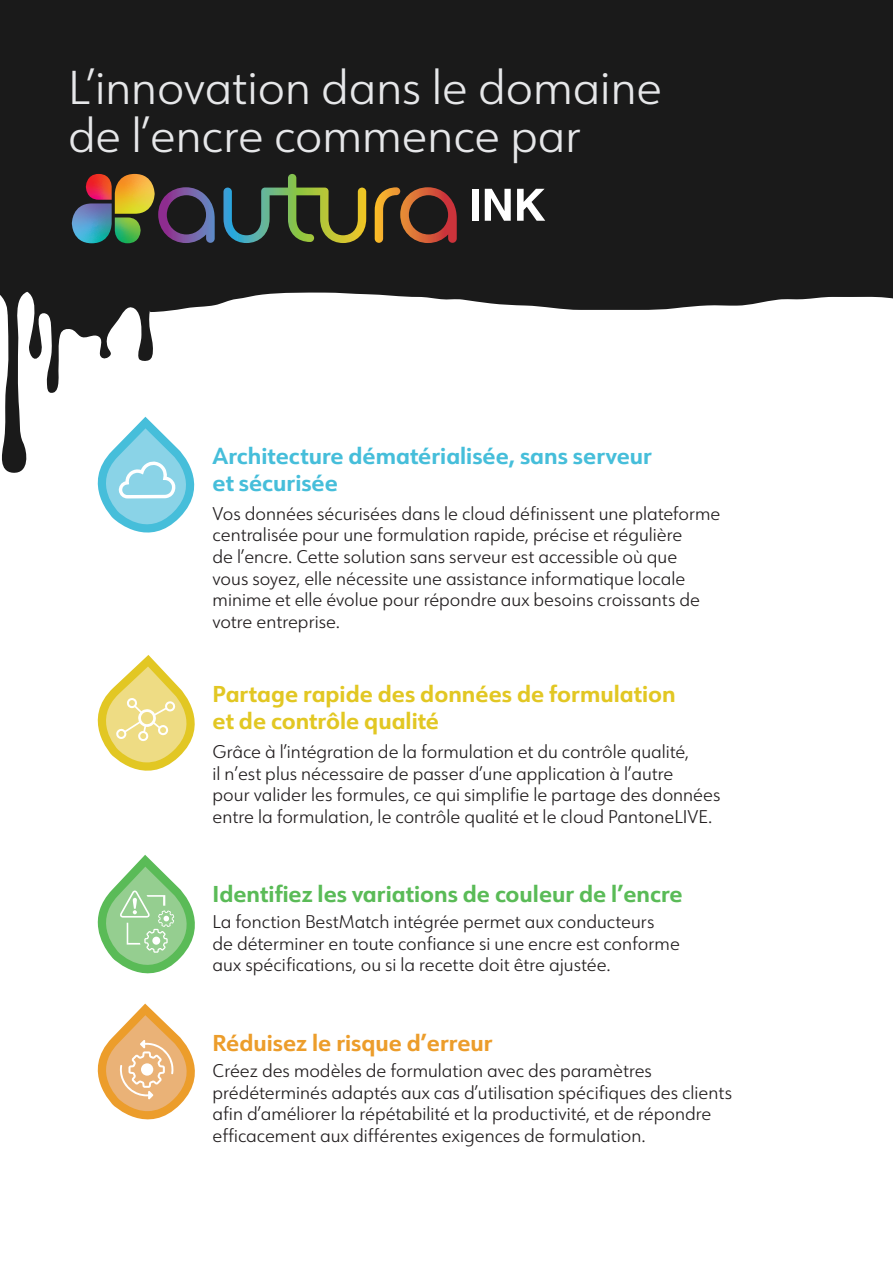
<style>
.page{position:relative;width:893px;height:1263px;background:#fff}
.page>*{position:absolute;margin:0;border:0;box-sizing:border-box;transform-origin:0 0}
.t1{font:300 46.5px/48px "URW Form";color:#e6e7e9}
.t2{font:700 22.5px/27px "URW Form";color:#e2c723}
.t3{font:700 22.5px/27px "URW Form";color:#46beda}
.H7{font:700 22.5px "URW Form";color:#5abb57}
.H8{font:700 22.5px "URW Form";color:#ec9d2b}
.TX1{font:300 18px/21.6px "URW Form";color:#231f20}
</style>
<div class="page">
<svg style="left:97px;top:855px;width:98px;height:119px"></svg>
<div style="left:0;top:0;width:893px;height:284px;background:#1a1a1a"></div>
<svg style="left:1px;top:222px;width:152px;height:251px"></svg>
<svg style="left:0;top:268px;width:17px;height:47px"></svg>
<svg style="left:112px;top:243px;width:781px;height:81px"></svg>
<svg style="left:97px;top:655px;width:98px;height:116px"></svg>
<svg style="left:97px;top:1003px;width:98px;height:117px"></svg>
<div style="left:141px;top:1063px;width:12px;height:13px;background:#fff;border-radius:50%"></div>
<svg style="left:80px;top:417px;width:115px;height:116px"></svg>
<svg style="left:223px;top:174px;width:143px;height:69px"></svg>
<svg style="left:375px;top:187px;width:82px;height:56px"></svg>
<img style="left:72px;top:174px;width:143px;height:69px">
<div style="left:472px;top:189px;width:7px;height:32px;background:#fff"></div>
<svg style="left:485px;top:189px;width:26px;height:32px"></svg>
<svg style="left:517px;top:189px;width:28px;height:32px"></svg>
<h2 class="t1" style="left:68px;top:62px;width:596px">L’innovation dans le domaine de l’encre commence par</h2>
<h3 class="t3" style="left:213px;top:441px;width:441px">Architecture dématérialisée, sans serveur et sécurisée</h3>
<p class="TX1" style="left:213px;top:502px;width:509px">Vos données sécurisées dans le cloud définissent une plateforme centralisée pour une formulation rapide, précise et régulière<br>de l’encre. Cette solution sans serveur est accessible où que<br>vous soyez, elle nécessite une assistance informatique locale minime et elle évolue pour répondre aux besoins croissants de votre entreprise.</p>
<h4 class="t2" style="left:213px;top:679px;width:465px">Partage rapide des données de formulation et de contrôle qualité</h4>
<p class="TX1" style="left:213px;top:740px;width:509px">Grâce à l’intégration de la formulation et du contrôle qualité,<br>il n’est plus nécessaire de passer d’une application à l’autre<br>pour valider les formules, ce qui simplifie le partage des données entre la formulation, le contrôle qualité et le cloud PantoneLIVE.</p>
<p class="H7" style="left:213px;top:878px;width:471px">Identifiez les variations de couleur de l’encre</p>
<p class="TX1" style="left:213px;top:910px;width:469px">La fonction BestMatch intégrée permet aux conducteurs<br>de déterminer en toute confiance si une encre est conforme aux spécifications, ou si la recette doit être ajustée.</p>
<p class="H8" style="left:213px;top:1027px;width:281px">Réduisez le risque d’erreur</p>
<p class="TX1" style="left:213px;top:1059px;width:521px">Créez des modèles de formulation avec des paramètres prédéterminés adaptés aux cas d’utilisation spécifiques des clients afin d’améliorer la répétabilité et la productivité, et de répondre efficacement aux différentes exigences de formulation.</p>
</div>
